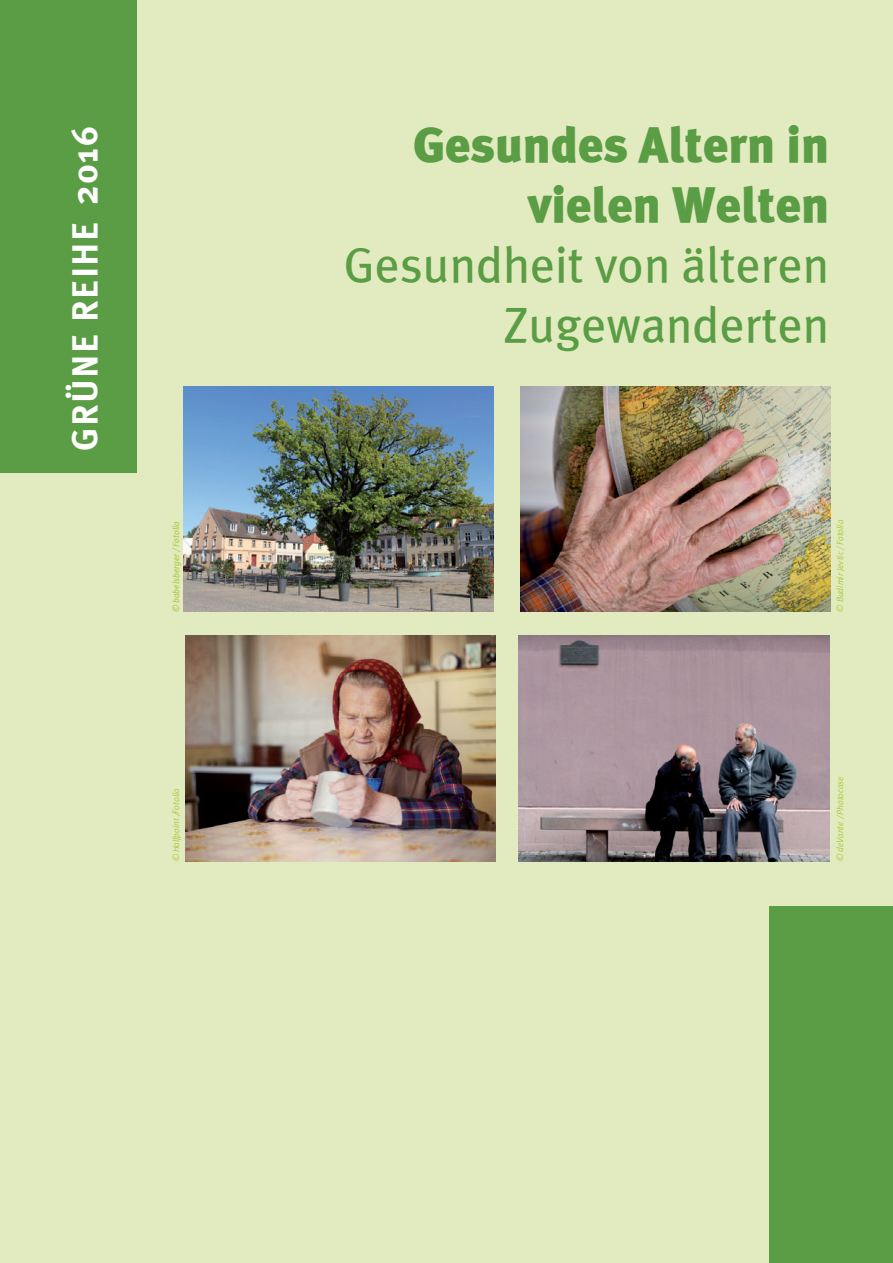
<style>
.page{position:relative;width:893px;height:1263px;background:#e2ebc0}
.page>*{position:absolute;margin:0;border:0;box-sizing:border-box;transform-origin:0 0}
.t1{font:49.5px/60px "Meta Plus";color:#5a9d44;text-align:right}
.t2{font:900 49.5px/60px "Meta Plus";color:#5a9d44;text-align:right}
.t3{font:700 36px "Meta Plus";letter-spacing:.04em;color:#fff}
.t4{font:italic 9px "Meta Plus";color:#a9c938}
.t5{font:italic 9px "Meta Plus";color:#a9c938}
</style>
<div class="page">
<img style="left:183px;top:386px;width:311px;height:225px">
<img style="left:520px;top:386px;width:311px;height:225px">
<img style="left:519px;top:636px;width:310px;height:225px">
<img style="left:185px;top:636px;width:311px;height:225px">
<div style="left:0;top:0;width:136px;height:472px;background:#5a9d44"></div>
<div style="left:770px;top:907px;width:123px;height:356px;background:#5a9d44"></div>
<h2 class="t3" style="left:64px;top:451px;width:326px;rotate:-90deg">Grüne Reihe 2016</h2>
<p class="t5" style="left:171px;top:612px;width:92px;rotate:-90deg">© babelsberger /Fotolia</p>
<p class="t4" style="left:171px;top:861px;width:74px;rotate:-90deg">© Halfpoint /Fotolia</p>
<h1 class="t2" style="left:413px;top:115px;width:418px">Gesundes Altern in vielen Welten</h1>
<h1 class="t1" style="left:344px;top:234px;width:487px">Gesundheit von älteren<br>Zugewanderten</h1>
<p class="t4" style="left:835px;top:611px;width:93px;rotate:-90deg">© Budimir Jevtic /Fotolia</p>
<p class="t4" style="left:835px;top:861px;width:87px;rotate:-90deg">© deVante /Photocase</p>
</div>
